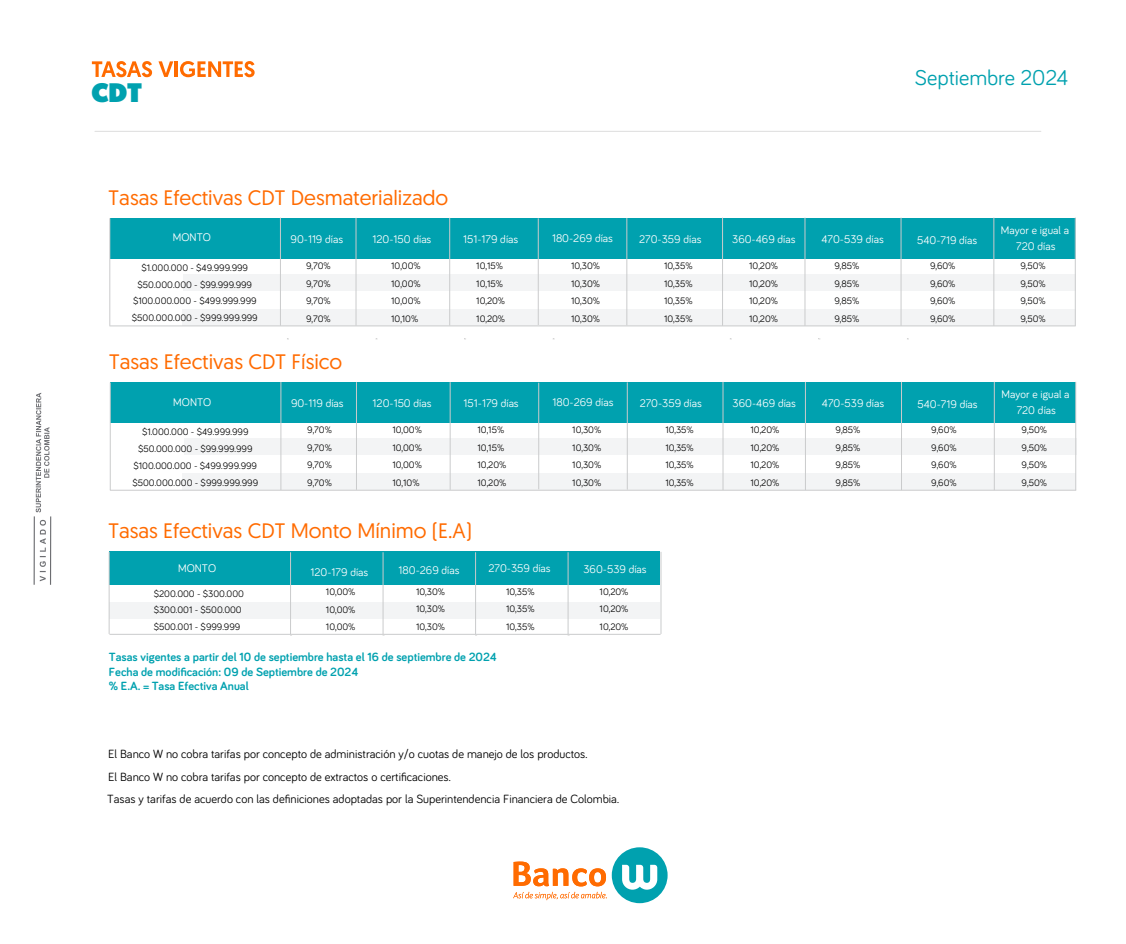
<style>
.page{position:relative;width:1126px;height:944px;background:#fff}
.page>*{position:absolute;margin:0;border:0;box-sizing:border-box;transform-origin:0 0}
.t1{font:900 26.69px "Geomanist";color:#00a1af}
.t2{font:22.05px "Bariol";color:#00a1af}
.t3{font:20.91px "Geomanist";color:#ff6b00}
.t4{font:12.25px/22.8px "Bariol";color:#000}
.t5{font:700 12.25px/14.7px "Bariol";color:#00a1af}
.t6{font:11.38px/15.8px "Bariol";color:#fff;text-align:center}
.t7{font:9.62px/17.5px "Bariol";color:#000;text-align:justify}
</style>
<div class="page">
<div style="left:109px;top:602px;width:551px;height:16px;background:#f3f4f5"></div>
<hr style="left:95px;top:131px;width:945px;height:1px;background:#ddd">
<svg style="left:92px;top:61px;width:60px;height:16px"></svg>
<svg style="left:158px;top:61px;width:15px;height:16px"></svg>
<hr style="left:175px;top:61px;width:3px;height:16px;background:#ff6b00">
<svg style="left:180px;top:61px;width:74px;height:16px"></svg>
<div style="left:611px;top:847px;width:56px;height:56px;background:#00a1af;border-radius:50%"></div>
<svg style="left:622px;top:864px;width:35px;height:25px"></svg>
<svg style="left:513px;top:861px;width:93px;height:39px"></svg>
<svg style="left:36px;top:393px;width:13px;height:119px"></svg>
<svg style="left:40px;top:520px;width:6px;height:61px"></svg>
<hr style="left:34px;top:516px;width:1px;height:69px;background:#6c6d71">
<hr style="left:50px;top:516px;width:1px;height:69px;background:#6c6d71">
<div style="left:183px;top:274px;width:892px;height:16px;background:#f3f4f5"></div>
<div style="left:182px;top:309px;width:893px;height:16px;background:#f3f4f5"></div>
<div style="left:110px;top:218px;width:965px;height:41px;background:#00a1af"></div>
<hr style="left:109px;top:218px;width:1px;height:108px;background:#cacbcc">
<hr style="left:280px;top:218px;width:1px;height:108px;background:#cacbcc">
<hr style="left:449px;top:218px;width:1px;height:107px;background:#cacbcc">
<hr style="left:537px;top:218px;width:1px;height:107px;background:#cacbcc">
<hr style="left:626px;top:218px;width:1px;height:107px;background:#cacbcc">
<hr style="left:722px;top:218px;width:1px;height:108px;background:#cacbcc">
<hr style="left:804px;top:218px;width:1px;height:108px;background:#cacbcc">
<hr style="left:109px;top:325px;width:966px;height:1px;background:#cacbcc">
<div style="left:109px;top:552px;width:552px;height:33px;background:#00a1af"></div>
<hr style="left:290px;top:552px;width:1px;height:82px;background:#cacbcc">
<hr style="left:109px;top:552px;width:1px;height:82px;background:#cacbcc">
<hr style="left:382px;top:552px;width:1px;height:82px;background:#cacbcc">
<hr style="left:475px;top:552px;width:1px;height:82px;background:#cacbcc">
<hr style="left:567px;top:552px;width:1px;height:82px;background:#cacbcc">
<hr style="left:660px;top:552px;width:1px;height:82px;background:#cacbcc">
<hr style="left:109px;top:634px;width:551px;height:1px;background:#cacbcc">
<hr style="left:900px;top:217px;width:1px;height:109px;background:#cacbcc">
<hr style="left:1074px;top:217px;width:1px;height:109px;background:#cacbcc">
<hr style="left:355px;top:218px;width:1px;height:107px;background:#cacbcc">
<hr style="left:993px;top:217px;width:1px;height:109px;background:#cacbcc">
<div style="left:184px;top:438px;width:892px;height:16px;background:#f3f4f5"></div>
<div style="left:182px;top:473px;width:893px;height:17px;background:#f3f4f5"></div>
<div style="left:111px;top:382px;width:964px;height:41px;background:#00a1af"></div>
<hr style="left:110px;top:382px;width:1px;height:108px;background:#cacbcc">
<hr style="left:280px;top:382px;width:1px;height:108px;background:#cacbcc">
<hr style="left:449px;top:382px;width:1px;height:108px;background:#cacbcc">
<hr style="left:538px;top:383px;width:1px;height:106px;background:#cacbcc">
<hr style="left:626px;top:382px;width:1px;height:107px;background:#cacbcc">
<hr style="left:722px;top:382px;width:1px;height:108px;background:#cacbcc">
<hr style="left:804px;top:382px;width:1px;height:108px;background:#cacbcc">
<hr style="left:110px;top:490px;width:965px;height:1px;background:#cacbcc">
<hr style="left:900px;top:382px;width:1px;height:108px;background:#cacbcc">
<hr style="left:1075px;top:382px;width:1px;height:108px;background:#cacbcc">
<hr style="left:356px;top:382px;width:1px;height:108px;background:#cacbcc">
<hr style="left:993px;top:382px;width:1px;height:108px;background:#cacbcc">
<h1 class="t1" style="left:92px;top:75px;width:52px">CDT</h1>
<h3 class="t3" style="left:109px;top:184px;width:341px">Tasas Efectivas CDT Desmaterializado</h3>
<h2 class="t2" style="left:914px;top:62px;width:155px">Septiembre 2024</h2>
<p class="t6" style="left:173px;top:229px;width:40px">MONTO</p>
<p class="t6" style="left:1000px;top:221px;width:70px">Mayor e igual a<br>720 días</p>
<p class="t6" style="left:552px;top:229px;width:62px">180-269 días</p>
<p class="t6" style="left:639px;top:231px;width:64px">270-359 días</p>
<p class="t6" style="left:732px;top:231px;width:65px">360-469 días</p>
<p class="t6" style="left:916px;top:232px;width:62px">540-719 días</p>
<p class="t6" style="left:290px;top:230px;width:54px">90-119 días</p>
<p class="t6" style="left:372px;top:230px;width:60px">120-150 días</p>
<p class="t6" style="left:463px;top:230px;width:57px">151-179 días</p>
<p class="t6" style="left:821px;top:231px;width:64px">470-539 días</p>
<p class="t7" style="left:132px;top:259px;width:127px;line-height:16.8px;text-align:center">$1.000.000 - $49.999.999 $50.000.000 - $99.999.999 $100.000.000 - $499.999.999 $500.000.000 - $999.999.999</p>
<p class="t7" style="left:306px;top:256px;width:26px">9,70% 9,70% 9,70% 9,70%</p>
<p class="t7" style="left:391px;top:256px;width:31px">10,00% 10,00% 10,00% 10,10%</p>
<p class="t7" style="left:476px;top:256px;width:30px;text-align:left">10,15%<br>10,15%<br>10,20%<br>10,20%</p>
<p class="t7" style="left:571px;top:256px;width:30px">10,30% 10,30% 10,30% 10,30%</p>
<p class="t7" style="left:664px;top:256px;width:30px">10,35% 10,35% 10,35% 10,35%</p>
<p class="t7" style="left:749px;top:256px;width:30px">10,20% 10,20% 10,20% 10,20%</p>
<p class="t7" style="left:834px;top:256px;width:26px">9,85% 9,85% 9,85% 9,85%</p>
<p class="t7" style="left:929px;top:256px;width:27px">9,60% 9,60% 9,60% 9,60%</p>
<p class="t7" style="left:1020px;top:256px;width:27px">9,50% 9,50% 9,50% 9,50%</p>
<h3 class="t3" style="left:109px;top:348px;width:235px">Tasas Efectivas CDT Físico</h3>
<p class="t6" style="left:173px;top:393px;width:40px">MONTO</p>
<p class="t6" style="left:1001px;top:386px;width:70px">Mayor e igual a<br>720 días</p>
<p class="t6" style="left:552px;top:394px;width:62px">180-269 días</p>
<p class="t6" style="left:639px;top:395px;width:64px">270-359 días</p>
<p class="t6" style="left:732px;top:395px;width:65px">360-469 días</p>
<p class="t6" style="left:917px;top:396px;width:62px">540-719 días</p>
<p class="t6" style="left:291px;top:395px;width:54px">90-119 días</p>
<p class="t6" style="left:372px;top:395px;width:60px">120-150 días</p>
<p class="t6" style="left:463px;top:394px;width:57px">151-179 días</p>
<p class="t6" style="left:821px;top:395px;width:64px">470-539 días</p>
<p class="t7" style="left:132px;top:423px;width:127px;line-height:16.8px;text-align:center">$1.000.000 - $49.999.999 $50.000.000 - $99.999.999 $100.000.000 - $499.999.999 $500.000.000 - $999.999.999</p>
<p class="t7" style="left:307px;top:421px;width:26px">9,70% 9,70% 9,70% 9,70%</p>
<p class="t7" style="left:392px;top:421px;width:31px">10,00% 10,00% 10,00% 10,10%</p>
<p class="t7" style="left:477px;top:421px;width:30px;text-align:left">10,15%<br>10,15%<br>10,20%<br>10,20%</p>
<p class="t7" style="left:572px;top:421px;width:30px">10,30% 10,30% 10,30% 10,30%</p>
<p class="t7" style="left:665px;top:420px;width:30px">10,35% 10,35% 10,35% 10,35%</p>
<p class="t7" style="left:750px;top:420px;width:30px">10,20% 10,20% 10,20% 10,20%</p>
<p class="t7" style="left:835px;top:420px;width:26px">9,85% 9,85% 9,85% 9,85%</p>
<p class="t7" style="left:931px;top:420px;width:27px">9,60% 9,60% 9,60% 9,60%</p>
<p class="t7" style="left:1021px;top:420px;width:27px">9,50% 9,50% 9,50% 9,50%</p>
<h3 class="t3" style="left:108px;top:517px;width:365px">Tasas Efectivas CDT Monto Mínimo (E.A)</h3>
<p class="t6" style="left:178px;top:560px;width:40px">MONTO</p>
<p class="t6" style="left:310px;top:564px;width:59px">120-179 días</p>
<p class="t6" style="left:398px;top:562px;width:63px">180-269 días</p>
<p class="t6" style="left:488px;top:560px;width:64px">270-359 días</p>
<p class="t7" style="left:154px;top:585px;width:92px;line-height:16.4px;text-align:left">$200.000 - $300.000 $300.001 - $500.000 $500.001 - $999.999</p>
<p class="t6" style="left:583px;top:560px;width:65px">360-539 días</p>
<p class="t7" style="left:326px;top:583px;width:31px">10,00% 10,00% 10,00%</p>
<p class="t7" style="left:416px;top:582px;width:30px">10,30% 10,30% 10,30%</p>
<p class="t7" style="left:506px;top:582px;width:30px">10,35% 10,35% 10,35%</p>
<p class="t7" style="left:599px;top:582px;width:30px">10,20% 10,20% 10,20%</p>
<p class="t5" style="left:109px;top:649px;width:389px">Tasas vigentes a partir del 10 de septiembre hasta el 16 de septiembre de 2024<br>Fecha de modificación: 09 de Septiembre de 2024<br>% E.A. = Tasa Efectiva Anual</p>
<p class="t4" style="left:107px;top:742px;width:513px">El Banco W no cobra tarifas por concepto de administración y/o cuotas de manejo de los productos.<br>El Banco W no cobra tarifas por concepto de extractos o certificaciones.<br>Tasas y tarifas de acuerdo con las definiciones adoptadas por la Superintendencia Financiera de Colombia.</p>
</div>
